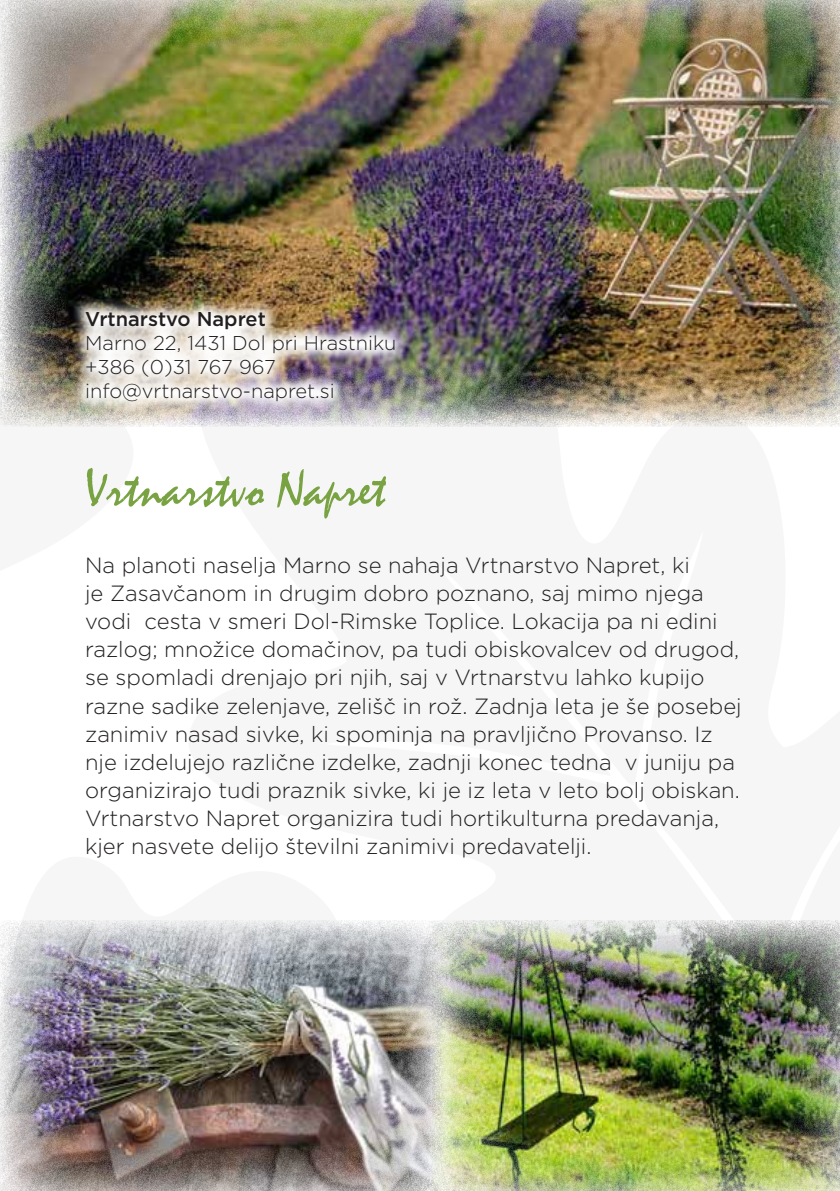
<style>
.page{position:relative;width:840px;height:1191px;background:#fff}
.page>*{position:absolute;margin:0;border:0;box-sizing:border-box;transform-origin:0 0}
.t1{font:52px "Mistral";color:#79a342}
.t2{font:300 22px/28px "Gotham";color:#231f20}
.t3{font:300 20px/24px "Gotham";color:#231f20}
.t4{font:500 20px "Gotham";color:#231f20}
</style>
<div class="page">
<img style="left:444px;top:920px;width:395px;height:271px">
<img style="left:0;top:920px;width:444px;height:271px">
<img style="left:0;top:0;width:839px;height:426px">
<img style="left:71px;top:296px;width:339px;height:120px">
<p class="t4" style="left:85px;top:306px;width:182px">Vrtnarstvo Napret</p>
<p class="t3" style="left:85px;top:330px;width:312px">Marno 22, 1431 Dol pri Hrastniku +386 (0)31 767 967 info@vrtnarstvo-napret.si</p>
<h1 class="t1" style="left:85px;top:458px;width:301px">Vrtnarstvo Napret</h1>
<p class="t2" style="left:85px;top:551px;width:657px">Na planoti naselja Marno se nahaja Vrtnarstvo Napret, ki<br>je Zasavčanom in drugim dobro poznano, saj mimo njega vodi cesta v smeri Dol-Rimske Toplice. Lokacija pa ni edini razlog; množice domačinov, pa tudi obiskovalcev od drugod, se spomladi drenjajo pri njih, saj v Vrtnarstvu lahko kupijo razne sadike zelenjave, zelišč in rož. Zadnja leta je še posebej zanimiv nasad sivke, ki spominja na pravljično Provanso. Iz nje izdelujejo različne izdelke, zadnji konec tedna v juniju pa organizirajo tudi praznik sivke, ki je iz leta v leto bolj obiskan.<br>Vrtnarstvo Napret organizira tudi hortikulturna predavanja, kjer nasvete delijo številni zanimivi predavatelji.</p>
</div>
